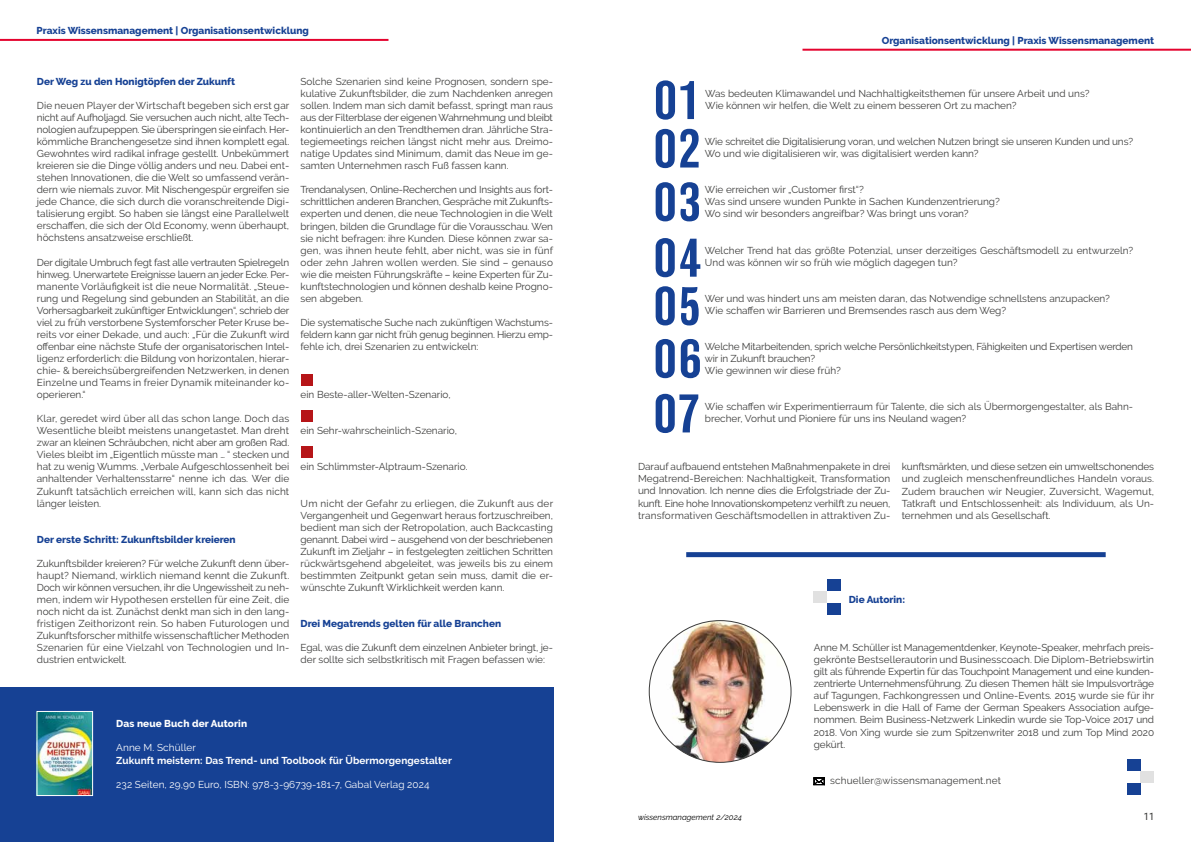
<style>
.page{position:relative;width:1191px;height:842px;background:#fff}
.page>*{position:absolute;margin:0;border:0;box-sizing:border-box;transform-origin:0 0}
.t1{font:500 50px/53.8px "Balboa";letter-spacing:.04em;color:#164194}
.t2{font:10px/12.1px "Raleway";color:#3c3c3b}
.t3{font:800 10px "Raleway";color:#164194}
.t4{font:10px "Raleway";letter-spacing:.01em;color:#fff}
.t5{font:700 10px "Raleway";letter-spacing:.01em;color:#fff}
.t6{font:800 10px "Raleway";letter-spacing:.01em;color:#fff}
.t7{font:10px "Azo Sans";color:#3c3c3b}
.t8{font:italic 8px "Raleway";color:#000}
</style>
<div class="page">
<hr style="left:0;top:39px;width:388px;height:2px;background:#e4032e">
<hr style="left:802px;top:49px;width:389px;height:2px;background:#e4032e">
<div style="left:300px;top:374px;width:12px;height:12px;background:#b61518"></div>
<div style="left:300px;top:410px;width:12px;height:12px;background:#b61518"></div>
<div style="left:300px;top:446px;width:12px;height:12px;background:#b61518"></div>
<img style="left:649px;top:621px;width:142px;height:141px;border-radius:71px">
<svg style="left:813px;top:778px;width:11px;height:7px"></svg>
<div style="left:827px;top:603px;width:13px;height:12px;background:#164194"></div>
<div style="left:827px;top:579px;width:13px;height:12px;background:#164194"></div>
<div style="left:814px;top:591px;width:13px;height:12px;background:#e1e1e1"></div>
<div style="left:1127px;top:759px;width:13px;height:12px;background:#164194"></div>
<div style="left:1127px;top:783px;width:13px;height:12px;background:#164194"></div>
<div style="left:1140px;top:771px;width:14px;height:12px;background:#e1e1e1"></div>
<div style="left:686px;top:552px;width:419px;height:5px;background:#164194"></div>
<div style="left:0;top:687px;width:553px;height:155px;background:#164194"></div>
<img style="left:39px;top:713px;width:52px;height:81px">
<div style="left:37px;top:711px;width:56px;height:85px;border:1px solid #fff"></div>
<p class="t3" style="left:37px;top:25px;width:274px">Praxis Wissensmanagement | Organisationsentwicklung</p>
<p class="t3" style="left:37px;top:76px;width:200px">Der Weg zu den Honigtöpfen der Zukunft</p>
<p class="t2" style="left:37px;top:99px;width:254px">Die neuen Player der Wirtschaft begeben sich erst gar nicht auf Aufholjagd. Sie versuchen auch nicht, alte Tech&shy;nologien aufzupeppen. Sie überspringen sie einfach. Her&shy;kömmliche Branchengesetze sind ihnen komplett egal.<br>Gewohntes wird radikal infrage gestellt. Unbekümmert kreieren sie die Dinge völlig anders und neu. Dabei ent&shy;stehen Innovationen, die die Welt so umfassend verän&shy;dern wie niemals zuvor. Mit Nischengespür ergreifen sie jede Chance, die sich durch die voranschreitende Digi&shy;talisierung ergibt. So haben sie längst eine Parallelwelt erschaffen, die sich der Old Economy, wenn überhaupt, höchstens ansatzweise erschließt.</p>
<p class="t2" style="left:37px;top:256px;width:254px">Der digitale Umbruch fegt fast alle vertrauten Spielregeln hinweg. Unerwartete Ereignisse lauern an jeder Ecke. Per&shy;manente Vorläufigkeit ist die neue Normalität. „Steue&shy;rung und Regelung sind gebunden an Stabilität, an die Vorhersagbarkeit zukünftiger Entwicklungen“, schrieb der viel zu früh verstorbene Systemforscher Peter Kruse be&shy;reits vor einer Dekade, und auch: „Für die Zukunft wird offenbar eine nächste Stufe der organisatorischen Intel&shy;ligenz erforderlich: die Bildung von horizontalen, hierar&shy;chie- &amp; bereichsübergreifenden Netzwerken, in denen Einzelne und Teams in freier Dynamik miteinander ko&shy;operieren.“</p>
<p class="t2" style="left:37px;top:413px;width:254px;text-align:justify">Klar, geredet wird über all das schon lange. Doch das Wesentliche bleibt meistens unangetastet. Man dreht zwar an kleinen Schräubchen, nicht aber am großen Rad.<br>Vieles bleibt im „Eigentlich müsste man … “ stecken und hat zu wenig Wumms. „Verbale Aufgeschlossenheit bei anhaltender Verhaltensstarre“ nenne ich das. Wer die Zukunft tatsächlich erreichen will, kann sich das nicht länger leisten.</p>
<p class="t3" style="left:37px;top:533px;width:200px">Der erste Schritt: Zukunftsbilder kreieren</p>
<p class="t2" style="left:37px;top:557px;width:254px">Zukunftsbilder kreieren? Für welche Zukunft denn über&shy;haupt? Niemand, wirklich niemand kennt die Zukunft.<br>Doch wir können versuchen, ihr die Ungewissheit zu neh&shy;men, indem wir Hypothesen erstellen für eine Zeit, die noch nicht da ist. Zunächst denkt man sich in den lang&shy;fristigen Zeithorizont rein. So haben Futurologen und Zukunftsforscher mithilfe wissenschaftlicher Methoden Szenarien für eine Vielzahl von Technologien und In&shy;dustrien entwickelt.</p>
<p class="t2" style="left:300px;top:75px;width:254px">Solche Szenarien sind keine Prognosen, sondern spe&shy;kulative Zukunftsbilder, die zum Nachdenken anregen sollen. Indem man sich damit befasst, springt man raus aus der Filterblase der eigenen Wahrnehmung und bleibt kontinuierlich an den Trendthemen dran. Jährliche Stra&shy;tegiemeetings reichen längst nicht mehr aus. Dreimo&shy;natige Updates sind Minimum, damit das Neue im ge&shy;samten Unternehmen rasch Fuß fassen kann.</p>
<p class="t2" style="left:300px;top:184px;width:254px">Trendanalysen, Online-Recherchen und Insights aus fort&shy;schrittlichen anderen Branchen, Gespräche mit Zukunfts&shy;experten und denen, die neue Technologien in die Welt bringen, bilden die Grundlage für die Vorausschau. Wen sie nicht befragen: ihre Kunden. Diese können zwar sa&shy;gen, was ihnen heute fehlt, aber nicht, was sie in fünf oder zehn Jahren wollen werden. Sie sind – genauso wie die meisten Führungskräfte – keine Experten für Zu&shy;kunftstechnologien und können deshalb keine Progno&shy;sen abgeben.</p>
<p class="t2" style="left:300px;top:316px;width:252px;text-align:justify">Die systematische Suche nach zukünftigen Wachstums&shy;feldern kann gar nicht früh genug beginnen. Hierzu emp&shy;fehle ich, drei Szenarien zu entwickeln:</p>
<p class="t2" style="left:300px;top:388px;width:152px">ein Beste-aller-Welten-Szenario,</p>
<p class="t2" style="left:300px;top:425px;width:158px">ein Sehr-wahrscheinlich-Szenario,</p>
<p class="t2" style="left:300px;top:461px;width:168px">ein Schlimmster-Alptraum-Szenario.</p>
<p class="t2" style="left:300px;top:497px;width:254px;text-align:justify">Um nicht der Gefahr zu erliegen, die Zukunft aus der Vergangenheit und Gegenwart heraus fortzuschreiben, bedient man sich der Retropolation, auch Backcasting genannt. Dabei wird – ausgehend von der beschriebenen Zukunft im Zieljahr – in festgelegten zeitlichen Schritten rückwärtsgehend abgeleitet, was jeweils bis zu einem bestimmten Zeitpunkt getan sein muss, damit die er&shy;wünschte Zukunft Wirklichkeit werden kann.</p>
<p class="t3" style="left:300px;top:618px;width:202px">Drei Megatrends gelten für alle Branchen</p>
<p class="t2" style="left:300px;top:641px;width:252px">Egal, was die Zukunft dem einzelnen Anbieter bringt, je&shy;der sollte sich selbstkritisch mit Fragen befassen wie:</p>
<p class="t6" style="left:116px;top:718px;width:132px">Das neue Buch der Autorin</p>
<p class="t4" style="left:116px;top:742px;width:81px">Anne M. Schüller</p>
<p class="t5" style="left:116px;top:754px;width:337px">Zukunft meistern: Das Trend- und Toolbook für Übermorgengestalter</p>
<p class="t4" style="left:116px;top:778px;width:315px">232 Seiten, 29,90 Euro, ISBN: 978-3-96739-181-7, Gabal Verlag 2024</p>
<p class="t3" style="left:882px;top:35px;width:274px">Organisationsentwicklung | Praxis Wissensmanagement</p>
<h1 class="t1" style="left:654px;top:76px;width:49px;line-height:48.5px">01<br>02</h1>
<h1 class="t1" style="left:654px;top:175px;width:49px;line-height:55.8px">03<br>04</h1>
<h1 class="t1" style="left:654px;top:280px;width:49px;text-align:justify">05<br>06<br>07</h1>
<p class="t2" style="left:638px;top:461px;width:254px">Darauf aufbauend entstehen Maßnahmenpakete in drei Megatrend-Bereichen: Nachhaltigkeit, Transformation und Innovation. Ich nenne dies die Erfolgstriade der Zu&shy;kunft. Eine hohe Innovationskompetenz verhilft zu neuen, transformativen Geschäftsmodellen in attraktiven Zu-</p>
<p class="t2" style="left:705px;top:87px;width:386px">Was bedeuten Klimawandel und Nachhaltigkeitsthemen für unsere Arbeit und uns?<br>Wie können wir helfen, die Welt zu einem besseren Ort zu machen?</p>
<p class="t2" style="left:705px;top:136px;width:430px">Wie schreitet die Digitalisierung voran, und welchen Nutzen bringt sie unseren Kunden und uns?<br>Wo und wie digitalisieren wir, was digitalisiert werden kann?</p>
<p class="t2" style="left:705px;top:184px;width:296px">Wie erreichen wir „Customer first“?<br>Was sind unsere wunden Punkte in Sachen Kundenzentrierung?<br>Wo sind wir besonders angreifbar? Was bringt uns voran?</p>
<p class="t2" style="left:705px;top:244px;width:430px">Welcher Trend hat das größte Potenzial, unser derzeitiges Geschäftsmodell zu entwurzeln?<br>Und was können wir so früh wie möglich dagegen tun?</p>
<p class="t2" style="left:705px;top:292px;width:406px">Wer und was hindert uns am meisten daran, das Notwendige schnellstens anzupacken?<br>Wie schaffen wir Barrieren und Bremsendes rasch aus dem Weg?</p>
<p class="t2" style="left:705px;top:340px;width:430px">Welche Mitarbeitenden, sprich welche Persönlichkeitstypen, Fähigkeiten und Expertisen werden wir in Zukunft brauchen?<br>Wie gewinnen wir diese früh?</p>
<p class="t2" style="left:705px;top:401px;width:430px">Wie schaffen wir Experimentierraum für Talente, die sich als Übermorgengestalter, als Bahn&shy;brecher, Vorhut und Pioniere für uns ins Neuland wagen?</p>
<p class="t2" style="left:901px;top:461px;width:254px;text-align:justify">kunftsmärkten, und diese setzen ein umweltschonendes und zugleich menschenfreundliches Handeln voraus.<br>Zudem brauchen wir Neugier, Zuversicht, Wagemut, Tatkraft und Entschlossenheit: als Individuum, als Un&shy;ternehmen und als Gesellschaft.</p>
<p class="t3" style="left:848px;top:594px;width:58px">Die Autorin:</p>
<p class="t2" style="left:814px;top:642px;width:342px">Anne M. Schüller ist Managementdenker, Keynote-Speaker, mehrfach preis&shy;gekrönte Bestsellerautorin und Businesscoach. Die Diplom-Betriebswirtin gilt als führende Expertin für das Touchpoint Management und eine kunden&shy;zentrierte Unternehmensführung. Zu diesen Themen hält sie Impulsvorträge auf Tagungen, Fachkongressen und Online-Events. 2015 wurde sie für ihr Lebenswerk in die Hall of Fame der German Speakers Association aufge&shy;nommen. Beim Business-Netzwerk Linkedin wurde sie Top-Voice 2017 und 2018. Von Xing wurde sie zum Spitzenwriter 2018 und zum Top Mind 2020 gekürt.</p>
<p class="t2" style="left:830px;top:774px;width:173px">schueller@wissensmanagement.net</p>
<p class="t8" style="left:638px;top:812px;width:105px">wissensmanagement 2/2024</p>
<p class="t7" style="left:1144px;top:810px;width:12px">11</p>
</div>
